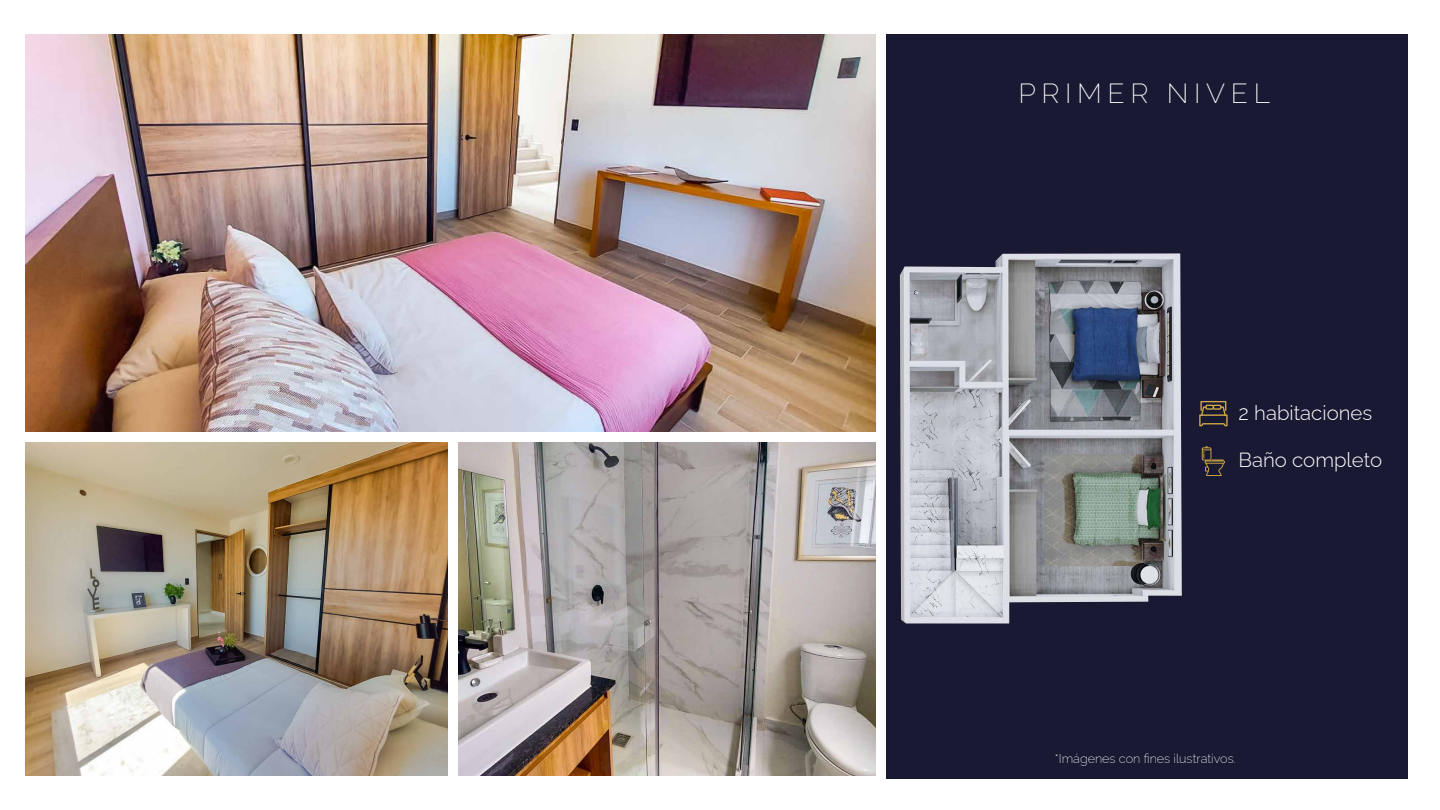
<style>
.page{position:relative;width:1440px;height:810px;background:#fff}
.page>*{position:absolute;margin:0;border:0;box-sizing:border-box;transform-origin:0 0}
.t1{font:100 27.75px "Raleway";letter-spacing:.2em;color:#fff}
.t2{font:100 20.48px "Raleway";color:#fff}
.t3{font:100 12.67px "Raleway";color:#fff}
</style>
<div class="page">
<div style="left:881px;top:34px;width:527px;height:744px;background:#1a1933"></div>
<svg style="left:1199px;top:401px;width:29px;height:25px"></svg>
<svg style="left:1202px;top:446px;width:23px;height:30px"></svg>
<img style="left:900px;top:253px;width:282px;height:370px">
<img style="left:26px;top:34px;width:850px;height:742px">
<div style="left:0;top:432px;width:882px;height:10px;background:#fff"></div>
<div style="left:876px;top:0;width:10px;height:810px;background:#fff"></div>
<div style="left:449px;top:436px;width:9px;height:374px;background:#fff"></div>
<h1 class="t1" style="left:1019px;top:71px;width:253px">PRIMER NIVEL</h1>
<h2 class="t2" style="left:1239px;top:397px;width:135px">2 habitaciones</h2>
<h2 class="t2" style="left:1239px;top:443px;width:145px">Baño completo</h2>
<p class="t3" style="left:1055px;top:748px;width:182px">*Imágenes con fines ilustrativos.</p>
</div>
